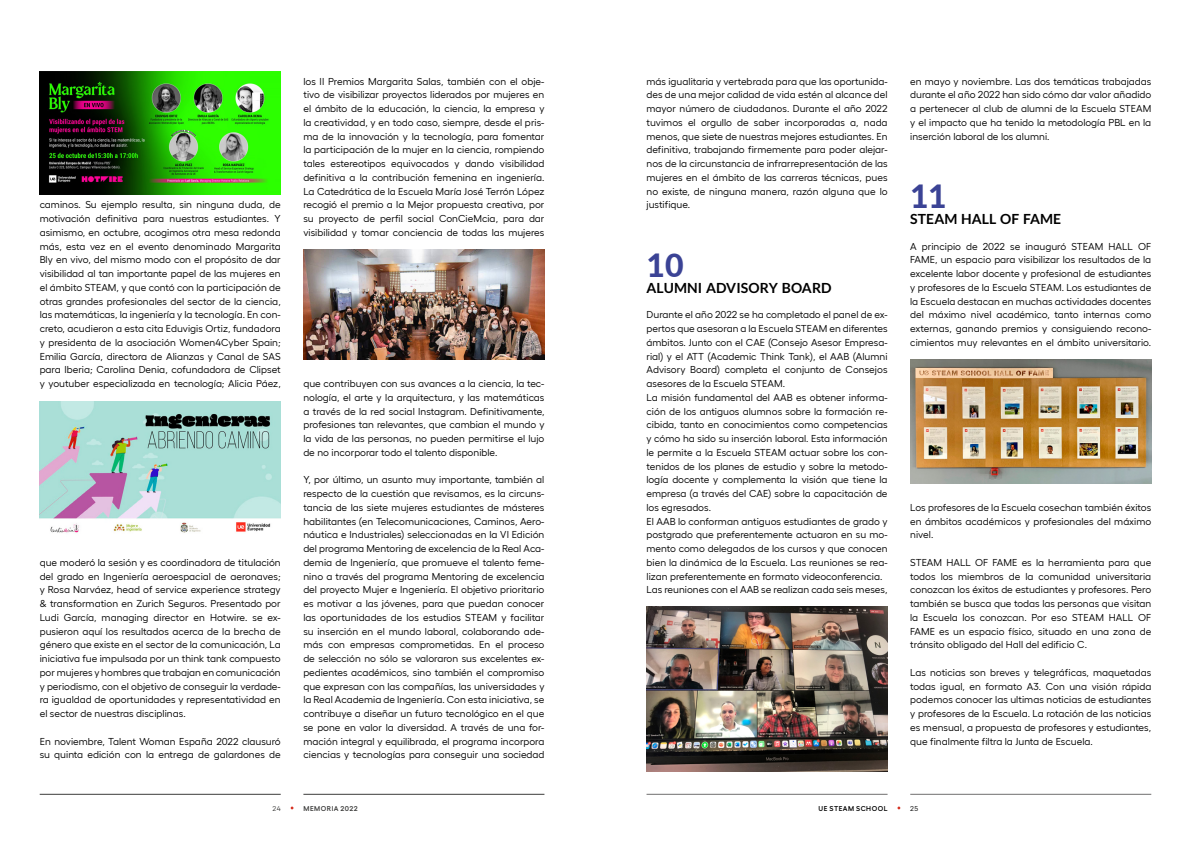
<style>
.page{position:relative;width:1191px;height:842px;background:#fff}
.page>*{position:absolute;margin:0;border:0;box-sizing:border-box;transform-origin:0 0}
._022_SUB_NUMBER{font:800 32px "Lato";color:#3b4395}
._022_SUB_TITEL{font:700 14px "Lato";letter-spacing:.005em;color:#000}
._022_FLIESSTEXT{font:10px/13.8px "Hellix";letter-spacing:.005em;color:#000;text-align:justify}
.t1{font:600 7px "Hellix";letter-spacing:.07em;color:#000}
.t2{font:600 7px "Hellix";letter-spacing:.07em;color:#3c3c3b}
.t3{font:7px "Hellix";color:#3c3c3b}
.t4{font:7px "Hellix";color:#000}
</style>
<div class="page">
<hr style="left:646px;top:794px;width:241px;height:1px;background:#706f6f">
<hr style="left:910px;top:794px;width:241px;height:1px;background:#706f6f">
<hr style="left:40px;top:794px;width:241px;height:1px;background:#3c3c3b">
<hr style="left:303px;top:794px;width:241px;height:1px;background:#3c3c3b">
<img style="left:40px;top:401px;width:241px;height:132px">
<img style="left:40px;top:71px;width:241px;height:123px">
<img style="left:303px;top:250px;width:241px;height:110px">
<img style="left:646px;top:606px;width:241px;height:165px">
<img style="left:910px;top:360px;width:241px;height:123px">
<p class="_022_FLIESSTEXT" style="left:40px;top:197px;width:242px">caminos. Su ejemplo resulta, sin ninguna duda, de motivación definitiva para nuestras estudiantes. Y asimismo, en octubre, acogimos otra mesa redonda más, esta vez en el evento denominado Margarita Bly en vivo, del mismo modo con el propósito de dar visibilidad al tan importante papel de las mujeres en el ámbito STEAM, y que contó con la participación de otras grandes profesionales del sector de la ciencia, las matemáticas, la ingeniería y la tecnología. En con&shy;creto, acudieron a esta cita Eduvigis Ortiz, fundadora y presidenta de la asociación Women4Cyber Spain; Emilia García, directora de Alianzas y Canal de SAS para Iberia; Carolina Denia, cofundadora de Clipset y youtuber especializada en tecnología; Alicia Páez,</p>
<p class="_022_FLIESSTEXT" style="left:40px;top:555px;width:242px">que moderó la sesión y es coordinadora de titulación del grado en Ingeniería aeroespacial de aeronaves; y Rosa Narváez, head of service experience strategy &amp; transformation en Zurich Seguros. Presentado por Ludi García, managing director en Hotwire. se ex&shy;pusieron aquí los resultados acerca de la brecha de género que existe en el sector de la comunicación, La iniciativa fue impulsada por un think tank compuesto por mujeres y hombres que trabajan en comunicación y periodismo, con el objetivo de conseguir la verdade&shy;ra igualdad de oportunidades y representatividad en el sector de nuestras disciplinas.</p>
<p class="_022_FLIESSTEXT" style="left:40px;top:733px;width:242px">En noviembre, Talent Woman España 2022 clausuró su quinta edición con la entrega de galardones de</p>
<p class="_022_FLIESSTEXT" style="left:303px;top:73px;width:242px">los II Premios Margarita Salas, también con el obje&shy;tivo de visibilizar proyectos liderados por mujeres en el ámbito de la educación, la ciencia, la empresa y la creatividad, y en todo caso, siempre, desde el pris&shy;ma de la innovación y la tecnología, para fomentar la participación de la mujer en la ciencia, rompiendo tales estereotipos equivocados y dando visibilidad definitiva a la contribución femenina en ingeniería.<br>La Catedrática de la Escuela María José Terrón López recogió el premio a la Mejor propuesta creativa, por su proyecto de perfil social ConCieMcia, para dar visibilidad y tomar conciencia de todas las mujeres</p>
<p class="_022_FLIESSTEXT" style="left:303px;top:376px;width:242px">que contribuyen con sus avances a la ciencia, la tec&shy;nología, el arte y la arquitectura, y las matemáticas a través de la red social Instagram. Definitivamente, profesiones tan relevantes, que cambian el mundo y la vida de las personas, no pueden permitirse el lujo de no incorporar todo el talento disponible.</p>
<p class="_022_FLIESSTEXT" style="left:303px;top:472px;width:242px">Y, por último, un asunto muy importante, también al respecto de la cuestión que revisamos, es la circuns&shy;tancia de las siete mujeres estudiantes de másteres habilitantes (en Telecomunicaciones, Caminos, Aero&shy;náutica e Industriales) seleccionadas en la VI Edición del programa Mentoring de excelencia de la Real Aca&shy;demia de Ingeniería, que promueve el talento feme&shy;nino a través del programa Mentoring de excelencia del proyecto Mujer e Ingeniería. El objetivo prioritario es motivar a las jóvenes, para que puedan conocer las oportunidades de los estudios STEAM y facilitar su inserción en el mundo laboral, colaborando ade&shy;más con empresas comprometidas. En el proceso de selección no sólo se valoraron sus excelentes ex&shy;pedientes académicos, sino también el compromiso que expresan con las compañías, las universidades y la Real Academia de Ingeniería. Con esta iniciativa, se contribuye a diseñar un futuro tecnológico en el que se pone en valor la diversidad. A través de una for&shy;mación integral y equilibrada, el programa incorpora ciencias y tecnologías para conseguir una sociedad</p>
<p class="_022_FLIESSTEXT" style="left:646px;top:73px;width:242px">más igualitaria y vertebrada para que las oportunida&shy;des de una mejor calidad de vida estén al alcance del mayor número de ciudadanos. Durante el año 2022 tuvimos el orgullo de saber incorporadas a, nada menos, que siete de nuestras mejores estudiantes. En definitiva, trabajando firmemente para poder alejar&shy;nos de la circunstancia de infrarrepresentación de las mujeres en el ámbito de las carreras técnicas, pues no existe, de ninguna manera, razón alguna que lo justifique.</p>
<p class="_022_SUB_NUMBER" style="left:646px;top:242px;width:39px">10</p>
<p class="_022_SUB_TITEL" style="left:646px;top:280px;width:187px">ALUMNI ADVISORY BOARD</p>
<p class="_022_FLIESSTEXT" style="left:646px;top:307px;width:242px">Durante el año 2022 se ha completado el panel de ex&shy;pertos que asesoran a la Escuela STEAM en diferentes ámbitos. Junto con el CAE (Consejo Asesor Empresa&shy;rial) y el ATT (Academic Think Tank), el AAB (Alumni Advisory Board) completa el conjunto de Consejos asesores de la Escuela STEAM.</p>
<p class="_022_FLIESSTEXT" style="left:646px;top:389px;width:242px">La misión fundamental del AAB es obtener informa&shy;ción de los antiguos alumnos sobre la formación re&shy;cibida, tanto en conocimientos como competencias y cómo ha sido su inserción laboral. Esta información le permite a la Escuela STEAM actuar sobre los con&shy;tenidos de los planes de estudio y sobre la metodo&shy;logía docente y complementa la visión que tiene la empresa (a través del CAE) sobre la capacitación de los egresados.</p>
<p class="_022_FLIESSTEXT" style="left:646px;top:513px;width:242px">El AAB lo conforman antiguos estudiantes de grado y postgrado que preferentemente actuaron en su mo&shy;mento como delegados de los cursos y que conocen bien la dinámica de la Escuela. Las reuniones se rea&shy;lizan preferentemente en formato videoconferencia.</p>
<p class="_022_FLIESSTEXT" style="left:646px;top:582px;width:242px">Las reuniones con el AAB se realizan cada seis meses,</p>
<p class="_022_FLIESSTEXT" style="left:910px;top:73px;width:242px">en mayo y noviembre. Las dos temáticas trabajadas durante el año 2022 han sido cómo dar valor añadido a pertenecer al club de alumni de la Escuela STEAM y el impacto que ha tenido la metodología PBL en la inserción laboral de los alumni.</p>
<p class="_022_SUB_NUMBER" style="left:910px;top:173px;width:38px">11</p>
<p class="_022_SUB_TITEL" style="left:910px;top:211px;width:152px">STEAM HALL OF FAME</p>
<p class="_022_FLIESSTEXT" style="left:910px;top:238px;width:242px">A principio de 2022 se inauguró STEAM HALL OF FAME, un espacio para visibilizar los resultados de la excelente labor docente y profesional de estudiantes y profesores de la Escuela STEAM. Los estudiantes de la Escuela destacan en muchas actividades docentes del máximo nivel académico, tanto internas como externas, ganando premios y consiguiendo recono&shy;cimientos muy relevantes en el ámbito universitario.</p>
<p class="_022_FLIESSTEXT" style="left:910px;top:499px;width:242px">Los profesores de la Escuela cosechan también éxitos en ámbitos académicos y profesionales del máximo nivel.</p>
<p class="_022_FLIESSTEXT" style="left:910px;top:555px;width:242px">STEAM HALL OF FAME es la herramienta para que todos los miembros de la comunidad universitaria conozcan los éxitos de estudiantes y profesores. Pero también se busca que todas las personas que visitan la Escuela los conozcan. Por eso STEAM HALL OF FAME es un espacio físico, situado en una zona de tránsito obligado del Hall del edificio C.</p>
<p class="_022_FLIESSTEXT" style="left:910px;top:664px;width:242px">Las noticias son breves y telegráficas, maquetadas todas igual, en formato A3. Con una visión rápida podemos conocer las ultimas noticias de estudiantes y profesores de la Escuela. La rotación de las noticias es mensual, a propuesta de profesores y estudiantes, que finalmente filtra la Junta de Escuela.</p>
<p class="t3" style="left:272px;top:803px;width:10px">24</p>
<p class="t2" style="left:303px;top:803px;width:56px">MEMORIA 2022</p>
<p class="t1" style="left:818px;top:803px;width:70px">UE STEAM SCHOOL</p>
<p class="t4" style="left:910px;top:803px;width:9px">25</p>
</div>
